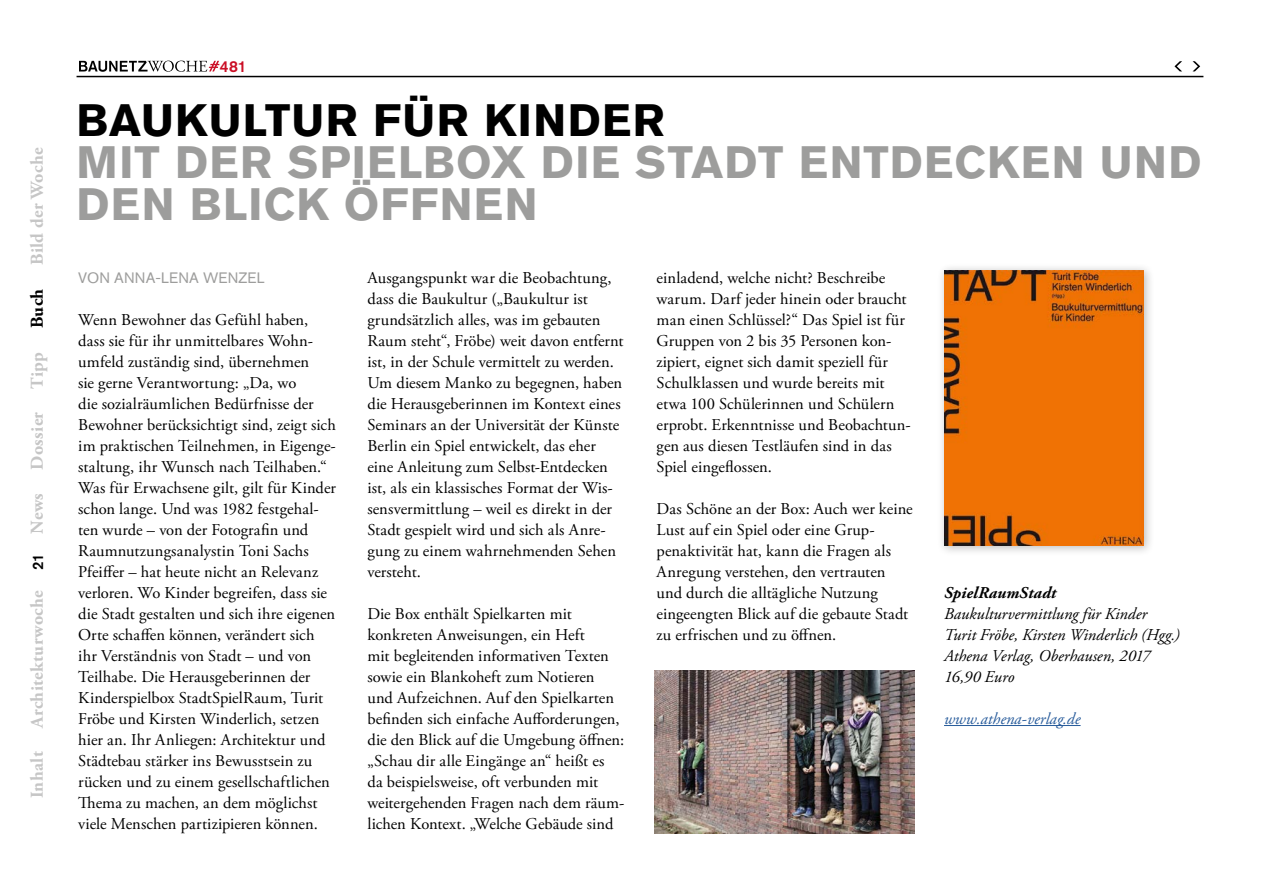
<style>
.page{position:relative;width:1263px;height:893px;background:#fff}
.page>*{position:absolute;margin:0;border:0;box-sizing:border-box;transform-origin:0 0}
.t1{font:700 45px/42px "Akzidenz Grotesk BQ";letter-spacing:.03em;color:#9d9d9c}
.t2{font:700 45px "Akzidenz Grotesk BQ";letter-spacing:.035em;color:#000}
.t3{font:700 18px "Adobe Garamond Pro";letter-spacing:.02em;color:#c6c6c6}
.t4{font:700 18px "Adobe Garamond Pro";color:#000}
.t5{font:16.5px/21px "Adobe Garamond Pro";letter-spacing:.005em;color:#000}
.t6{font:italic 16.5px/21px "Adobe Garamond Pro";color:#000}
.t7{font:italic 16.5px "Adobe Garamond Pro";color:#275b9b}
.t8{font:italic 700 16.5px "Adobe Garamond Pro";letter-spacing:.01em;color:#000}
.t9{font:500 15.75px "Akzidenz Grotesk BQ";color:#cb0f26}
.t10{font:15px "Akzidenz Grotesk BQ";letter-spacing:.01em;color:#9d9d9c}
.t11{font:500 15px "Akzidenz Grotesk BQ";color:#000}
</style>
<div class="page">
<hr style="left:77px;top:76px;width:1126px;height:1px;background:#000">
<svg style="left:1192px;top:61px;width:8px;height:10px"></svg>
<svg style="left:1174px;top:61px;width:8px;height:10px"></svg>
<hr style="left:944px;top:725px;width:136px;height:1px;background:#275b9b">
<div style="left:937px;top:263px;width:218px;height:294px;background:#000;opacity:.25"></div>
<img style="left:944px;top:270px;width:200px;height:276px">
<img style="left:655px;top:671px;width:259px;height:162px">
<svg style="left:79px;top:61px;width:140px;height:11px"></svg>
<p class="t3" style="left:27px;top:265px;width:119px;rotate:-90deg">Bild der Woche</p>
<p class="t4" style="left:27px;top:328px;width:41px;rotate:-90deg">Buch</p>
<p class="t3" style="left:27px;top:389px;width:38px;rotate:-90deg">Tipp</p>
<p class="t3" style="left:27px;top:470px;width:59px;rotate:-90deg">Dossier</p>
<p class="t3" style="left:27px;top:534px;width:42px;rotate:-90deg">News</p>
<p class="t11" style="left:29px;top:570px;width:18px;rotate:-90deg">21</p>
<p class="t3" style="left:27px;top:728px;width:139px;rotate:-90deg">Architekturwoche</p>
<p class="t3" style="left:27px;top:798px;width:49px;rotate:-90deg">Inhalt</p>
<p class="t9" style="left:220px;top:56px;width:28px">481</p>
<h1 class="t2" style="left:77px;top:94px;width:590px">BAUKULTUR FÜR KINDER</h1>
<h1 class="t1" style="left:77px;top:141px;width:1126px">MIT DER SPIELBOX DIE STADT ENTDECKEN UND<br>DEN BLICK ÖFFNEN</h1>
<p class="t10" style="left:78px;top:269px;width:188px">VON ANNA-LENA WENZEL</p>
<p class="t5" style="left:78px;top:310px;width:259px">Wenn Bewohner das Gefühl haben, dass sie für ihr unmittelbares Wohn&shy;umfeld zuständig sind, übernehmen<br>sie gerne Verantwortung: „Da, wo<br>die sozialräumlichen Bedürfnisse der Bewohner berücksichtigt sind, zeigt sich im praktischen Teilnehmen, in Eigenge&shy;staltung, ihr Wunsch nach Teilhaben.“ Was für Erwachsene gilt, gilt für Kinder schon lange. Und was 1982 festgehal&shy;ten wurde – von der Fotografin und Raumnutzungsanalystin Toni Sachs Pfeiffer – hat heute nicht an Relevanz verloren. Wo Kinder begreifen, dass sie die Stadt gestalten und sich ihre eigenen Orte schaffen können, verändert sich ihr Verständnis von Stadt – und von Teilhabe. Die Herausgeberinnen der Kinderspielbox StadtSpielRaum, Turit Fröbe und Kirsten Winderlich, setzen hier an. Ihr Anliegen: Architektur und Städtebau stärker ins Bewusstsein zu rücken und zu einem gesellschaftlichen Thema zu machen, an dem möglichst viele Menschen partizipieren können.</p>
<p class="t5" style="left:367px;top:268px;width:258px">Ausgangspunkt war die Beobachtung, dass die Baukultur („Baukultur ist grundsätzlich alles, was im gebauten Raum steht“, Fröbe) weit davon entfernt ist, in der Schule vermittelt zu werden.<br>Um diesem Manko zu begegnen, haben die Herausgeberinnen im Kontext eines Seminars an der Universität der Künste Berlin ein Spiel entwickelt, das eher eine Anleitung zum Selbst-Entdecken ist, als ein klassisches Format der Wis&shy;sensvermittlung – weil es direkt in der Stadt gespielt wird und sich als Anre&shy;gung zu einem wahrnehmenden Sehen versteht.</p>
<p class="t5" style="left:367px;top:604px;width:258px">Die Box enthält Spielkarten mit konkreten Anweisungen, ein Heft<br>mit begleitenden informativen Texten sowie ein Blankoheft zum Notieren<br>und Aufzeichnen. Auf den Spielkarten befinden sich einfache Aufforderungen, die den Blick auf die Umgebung öffnen: „Schau dir alle Eingänge an“ heißt es<br>da beispielsweise, oft verbunden mit weitergehenden Fragen nach dem räum&shy;lichen Kontext. „Welche Gebäude sind</p>
<p class="t5" style="left:656px;top:268px;width:256px">einladend, welche nicht? Beschreibe warum. Darf jeder hinein oder braucht man einen Schlüssel?“ Das Spiel ist für Gruppen von 2 bis 35 Personen kon&shy;zipiert, eignet sich damit speziell für Schulklassen und wurde bereits mit etwa 100 Schülerinnen und Schülern erprobt. Erkenntnisse und Beobachtun&shy;gen aus diesen Testläufen sind in das Spiel eingeflossen.</p>
<p class="t5" style="left:656px;top:499px;width:258px">Das Schöne an der Box: Auch wer keine Lust auf ein Spiel oder eine Grup&shy;penaktivität hat, kann die Fragen als Anregung verstehen, den vertrauten und durch die alltägliche Nutzung eingeengten Blick auf die gebaute Stadt zu erfrischen und zu öffnen.</p>
<p class="t8" style="left:944px;top:583px;width:114px">SpielRaumStadt</p>
<p class="t6" style="left:944px;top:604px;width:237px">Baukulturvermittlung für Kinder<br>Turit Fröbe, Kirsten Winderlich (Hgg.)<br>Athena Verlag, Oberhausen, 2017<br>16,90 Euro</p>
<p class="t7" style="left:944px;top:709px;width:138px">www.athena-verlag.de</p>
</div>
